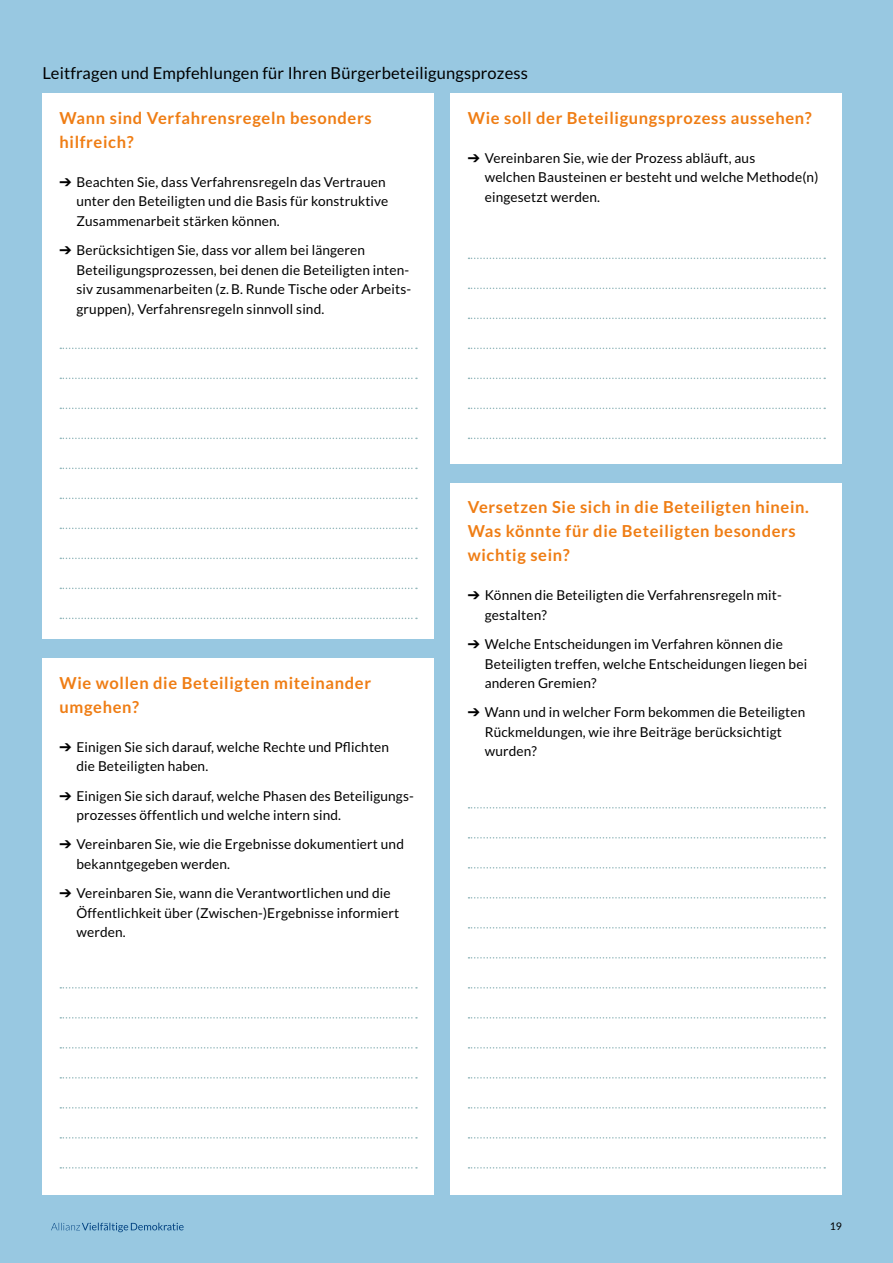
<style>
.page{position:relative;width:893px;height:1263px;background:#fff}
.page>*{position:absolute;margin:0;border:0;box-sizing:border-box;transform-origin:0 0}
.t1{font:700 16.5px/24px "Lato";letter-spacing:.04em;color:#ef7d14}
.t2{font:16.5px "Lato";letter-spacing:.01em;color:#000}
.t3{font:13.65px/19.5px "Lato";letter-spacing:.01em;color:#000}
.t4{font:10.5px "Lato";color:#000}
</style>
<div class="page">
<div style="left:1px;top:0;width:892px;height:1263px;background:#98c8e1"></div>
<div style="left:43px;top:94px;width:391px;height:545px;background:#fff"></div>
<div style="left:43px;top:659px;width:391px;height:536px;background:#fff"></div>
<div style="left:451px;top:483px;width:391px;height:712px;background:#fff"></div>
<div style="left:451px;top:94px;width:391px;height:370px;background:#fff"></div>
<svg style="left:60px;top:348px;width:357px;height:1px"></svg>
<svg style="left:60px;top:378px;width:357px;height:1px"></svg>
<svg style="left:60px;top:408px;width:357px;height:1px"></svg>
<svg style="left:60px;top:438px;width:357px;height:1px"></svg>
<svg style="left:60px;top:468px;width:357px;height:1px"></svg>
<svg style="left:60px;top:498px;width:357px;height:1px"></svg>
<svg style="left:60px;top:528px;width:357px;height:1px"></svg>
<svg style="left:60px;top:558px;width:357px;height:1px"></svg>
<svg style="left:60px;top:588px;width:357px;height:1px"></svg>
<svg style="left:60px;top:618px;width:357px;height:1px"></svg>
<svg style="left:468px;top:258px;width:357px;height:1px"></svg>
<svg style="left:468px;top:288px;width:357px;height:1px"></svg>
<svg style="left:468px;top:318px;width:357px;height:1px"></svg>
<svg style="left:468px;top:348px;width:357px;height:1px"></svg>
<svg style="left:468px;top:378px;width:357px;height:1px"></svg>
<svg style="left:468px;top:408px;width:357px;height:1px"></svg>
<svg style="left:468px;top:438px;width:357px;height:1px"></svg>
<svg style="left:468px;top:807px;width:357px;height:1px"></svg>
<svg style="left:468px;top:837px;width:357px;height:1px"></svg>
<svg style="left:468px;top:867px;width:357px;height:1px"></svg>
<svg style="left:468px;top:897px;width:357px;height:1px"></svg>
<svg style="left:468px;top:927px;width:357px;height:1px"></svg>
<svg style="left:468px;top:957px;width:357px;height:1px"></svg>
<svg style="left:468px;top:987px;width:357px;height:1px"></svg>
<svg style="left:468px;top:1017px;width:357px;height:1px"></svg>
<svg style="left:468px;top:1047px;width:357px;height:1px"></svg>
<svg style="left:468px;top:1077px;width:357px;height:1px"></svg>
<svg style="left:468px;top:1107px;width:357px;height:1px"></svg>
<svg style="left:468px;top:1137px;width:357px;height:1px"></svg>
<svg style="left:468px;top:1167px;width:357px;height:1px"></svg>
<svg style="left:60px;top:987px;width:357px;height:1px"></svg>
<svg style="left:60px;top:1017px;width:357px;height:1px"></svg>
<svg style="left:60px;top:1047px;width:357px;height:1px"></svg>
<svg style="left:60px;top:1077px;width:357px;height:1px"></svg>
<svg style="left:60px;top:1107px;width:357px;height:1px"></svg>
<svg style="left:60px;top:1137px;width:357px;height:1px"></svg>
<svg style="left:60px;top:1167px;width:357px;height:1px"></svg>
<svg style="left:51px;top:1223px;width:133px;height:9px"></svg>
<p class="t2" style="left:43px;top:64px;width:487px">Leitfragen und Empfehlungen für Ihren Bürgerbeteiligungsprozess</p>
<p class="t1" style="left:60px;top:106px;width:314px">Wann sind Verfahrensregeln besonders hilfreich?</p>
<p class="t3" style="left:77px;top:172px;width:313px;text-indent:-17px">➔ Beachten Sie, dass Verfahrensregeln das Vertrauen unter den Beteiligten und die Basis für konstruktive<br>Zusammenarbeit stärken können.</p>
<p class="t3" style="left:77px;top:240px;width:336px;text-indent:-17px">➔ Berücksichtigen Sie, dass vor allem bei längeren Beteiligungsprozessen, bei denen die Beteiligten inten&shy;siv zusammenarbeiten (z.B. Runde Tische oder Arbeits&shy;gruppen), Verfahrensregeln sinnvoll sind.</p>
<p class="t1" style="left:468px;top:106px;width:346px">Wie soll der Beteiligungsprozess aussehen?</p>
<p class="t3" style="left:485px;top:148px;width:335px;text-indent:-17px">➔ Vereinbaren Sie, wie der Prozess abläuft, aus<br>welchen Bausteinen er besteht und welche Methode(n) eingesetzt werden.</p>
<p class="t1" style="left:60px;top:671px;width:313px">Wie wollen die Beteiligten miteinander umgehen?</p>
<p class="t3" style="left:77px;top:737px;width:314px;text-indent:-17px">➔ Einigen Sie sich darauf, welche Rechte und Pflichten die Beteiligten haben.</p>
<p class="t3" style="left:77px;top:786px;width:339px;text-indent:-17px">➔ Einigen Sie sich darauf, welche Phasen des Beteiligungs&shy;prozesses öffentlich und welche intern sind.</p>
<p class="t3" style="left:77px;top:835px;width:329px;text-indent:-17px">➔ Vereinbaren Sie, wie die Ergebnisse dokumentiert und bekanntgegeben werden.</p>
<p class="t3" style="left:77px;top:883px;width:324px;text-indent:-17px">➔ Vereinbaren Sie, wann die Verantwortlichen und die<br>Öffentlichkeit über (Zwischen-)Ergebnisse informiert werden.</p>
<p class="t1" style="left:468px;top:495px;width:343px">Versetzen Sie sich in die Beteiligten hinein.<br>Was könnte für die Beteiligten besonders wichtig sein?</p>
<p class="t3" style="left:485px;top:586px;width:299px;text-indent:-17px">➔ Können die Beteiligten die Verfahrensregeln mit&shy;gestalten?</p>
<p class="t3" style="left:485px;top:634px;width:324px;text-indent:-17px">➔ Welche Entscheidungen im Verfahren können die<br>Beteiligten treffen, welche Entscheidungen liegen bei anderen Gremien?</p>
<p class="t3" style="left:485px;top:703px;width:322px;text-indent:-17px">➔ Wann und in welcher Form bekommen die Beteiligten<br>Rückmeldungen, wie ihre Beiträge berücksichtigt wurden?</p>
<p class="t4" style="left:830px;top:1221px;width:14px">19</p>
</div>
